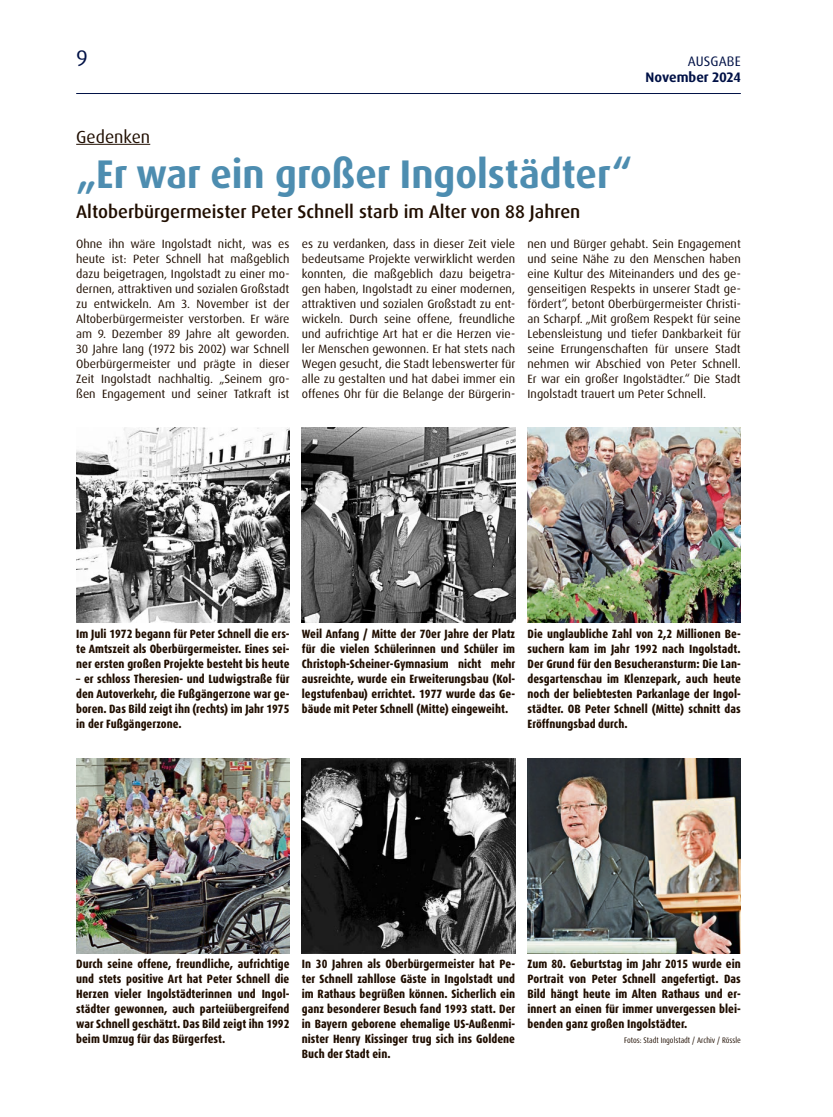
<style>
.page{position:relative;width:833px;height:1117px;background:#fff}
.page>*{position:absolute;margin:0;border:0;box-sizing:border-box;transform-origin:0 0}
.Headline{font:700 40px "Dax OT";color:#4d8db0;scale:.96 1}
.t1{font:22.5px "Dax OT";color:#001146}
.Untertitel{font:500 18.25px "Dax OT";color:#200e00}
.Dachzeile{font:17.5px "Dax OT";color:#200e00}
.t2{font:700 13.75px "Dax OT";letter-spacing:-.005em;color:#001146}
.t3{font:13.75px "Dax OT";letter-spacing:.01em;color:#001146}
.Bildunterschrift{font:800 condensed 12px/15px "Dax OT";color:#200e00;text-align:justify}
.Grundschrift{font:12px/15px "Dax OT";color:#200e00;text-align:justify}
.Bildunterschrift-2{font:condensed 8.12px "Dax Pro";color:#200e00}
</style>
<div class="page">
<hr style="left:76px;top:93px;width:665px;height:1px;background:#001146">
<hr style="left:76px;top:144px;width:74px;height:1px;background:#200e00">
<img style="left:76px;top:427px;width:213px;height:195px">
<img style="left:76px;top:758px;width:213px;height:195px">
<img style="left:302px;top:427px;width:213px;height:195px">
<img style="left:302px;top:758px;width:213px;height:195px">
<img style="left:527px;top:427px;width:214px;height:195px">
<img style="left:527px;top:758px;width:214px;height:195px">
<h2 class="t1" style="left:76px;top:44px;width:13px">9</h2>
<p class="t3" style="left:687px;top:52px;width:55px">AUSGABE</p>
<p class="t2" style="left:645px;top:68px;width:97px">November 2024</p>
<p class="Dachzeile" style="left:76px;top:125px;width:76px">Gedenken</p>
<p class="Headline" style="left:76px;top:148px;width:580px">„Er war ein großer Ingolstädter“</p>
<p class="Untertitel" style="left:76px;top:200px;width:506px">Altoberbürgermeister Peter Schnell starb im Alter von 88 Jahren</p>
<p class="Grundschrift" style="left:76px;top:236px;width:215px">Ohne ihn wäre Ingolstadt nicht, was es heute ist: Peter Schnell hat maßgeblich dazu beigetragen, Ingolstadt zu einer mo&shy;dernen, attraktiven und sozialen Großstadt zu entwickeln. Am 3. November ist der Altoberbürgermeister verstorben. Er wäre am 9. Dezember 89 Jahre alt geworden.<br>30 Jahre lang (1972 bis 2002) war Schnell Oberbürgermeister und prägte in dieser Zeit Ingolstadt nachhaltig. „Seinem gro&shy;ßen Engagement und seiner Tatkraft ist</p>
<p class="Grundschrift" style="left:302px;top:236px;width:215px">es zu verdanken, dass in dieser Zeit viele bedeutsame Projekte verwirklicht werden konnten, die maßgeblich dazu beigetra&shy;gen haben, Ingolstadt zu einer modernen, attraktiven und sozialen Großstadt zu ent&shy;wickeln. Durch seine offene, freundliche und aufrichtige Art hat er die Herzen vie&shy;ler Menschen gewonnen. Er hat stets nach Wegen gesucht, die Stadt lebenswerter für alle zu gestalten und hat dabei immer ein offenes Ohr für die Belange der Bürgerin-</p>
<p class="Grundschrift" style="left:527px;top:236px;width:215px">nen und Bürger gehabt. Sein Engagement und seine Nähe zu den Menschen haben eine Kultur des Miteinanders und des ge&shy;genseitigen Respekts in unserer Stadt ge&shy;fördert“, betont Oberbürgermeister Christi&shy;an Scharpf. „Mit großem Respekt für seine Lebensleistung und tiefer Dankbarkeit für seine Errungenschaften für unsere Stadt nehmen wir Abschied von Peter Schnell.<br>Er war ein großer Ingolstädter.“ Die Stadt Ingolstadt trauert um Peter Schnell.</p>
<p class="Bildunterschrift" style="left:76px;top:626px;width:215px">Im Juli 1972 begann für Peter Schnell die ers&shy;te Amtszeit als Oberbürgermeister. Eines sei&shy;ner ersten großen Projekte besteht bis heute</p>
<p class="Bildunterschrift" style="left:76px;top:671px;width:215px">– er schloss Theresien- und Ludwigstraße für den Autoverkehr, die Fußgängerzone war ge&shy;boren. Das Bild zeigt ihn (rechts) im Jahr 1975 in der Fußgängerzone.</p>
<p class="Bildunterschrift" style="left:302px;top:626px;width:215px">Weil Anfang / Mitte der 70er Jahre der Platz für die vielen Schülerinnen und Schüler im Christoph-Scheiner-Gymnasium nicht mehr ausreichte, wurde ein Erweiterungsbau (Kol&shy;legstufenbau) errichtet. 1977 wurde das Ge&shy;bäude mit Peter Schnell (Mitte) eingeweiht.</p>
<p class="Bildunterschrift" style="left:527px;top:626px;width:215px">Die unglaubliche Zahl von 2,2 Millionen Be&shy;suchern kam im Jahr 1992 nach Ingolstadt.<br>Der Grund für den Besucheransturm: Die Lan&shy;desgartenschau im Klenzepark, auch heute noch der beliebtesten Parkanlage der Ingol&shy;städter. OB Peter Schnell (Mitte) schnitt das Eröffnungsbad durch.</p>
<p class="Bildunterschrift" style="left:76px;top:956px;width:215px">Durch seine offene, freundliche, aufrichtige und stets positive Art hat Peter Schnell die Herzen vieler Ingolstädterinnen und Ingol&shy;städter gewonnen, auch parteiübergreifend war Schnell geschätzt. Das Bild zeigt ihn 1992 beim Umzug für das Bürgerfest.</p>
<p class="Bildunterschrift" style="left:302px;top:956px;width:215px">In 30 Jahren als Oberbürgermeister hat Pe&shy;ter Schnell zahllose Gäste in Ingolstadt und im Rathaus begrüßen können. Sicherlich ein ganz besonderer Besuch fand 1993 statt. Der in Bayern geborene ehemalige US-Außenmi&shy;nister Henry Kissinger trug sich ins Goldene Buch der Stadt ein.</p>
<p class="Bildunterschrift" style="left:527px;top:956px;width:215px">Zum 80. Geburtstag im Jahr 2015 wurde ein Portrait von Peter Schnell angefertigt. Das Bild hängt heute im Alten Rathaus und er&shy;innert an einen für immer unvergessen blei&shy;benden ganz großen Ingolstädter.</p>
<p class="Bildunterschrift-2" style="left:624px;top:1034px;width:118px">Fotos: Stadt Ingolstadt / Archiv / Rössle</p>
</div>
